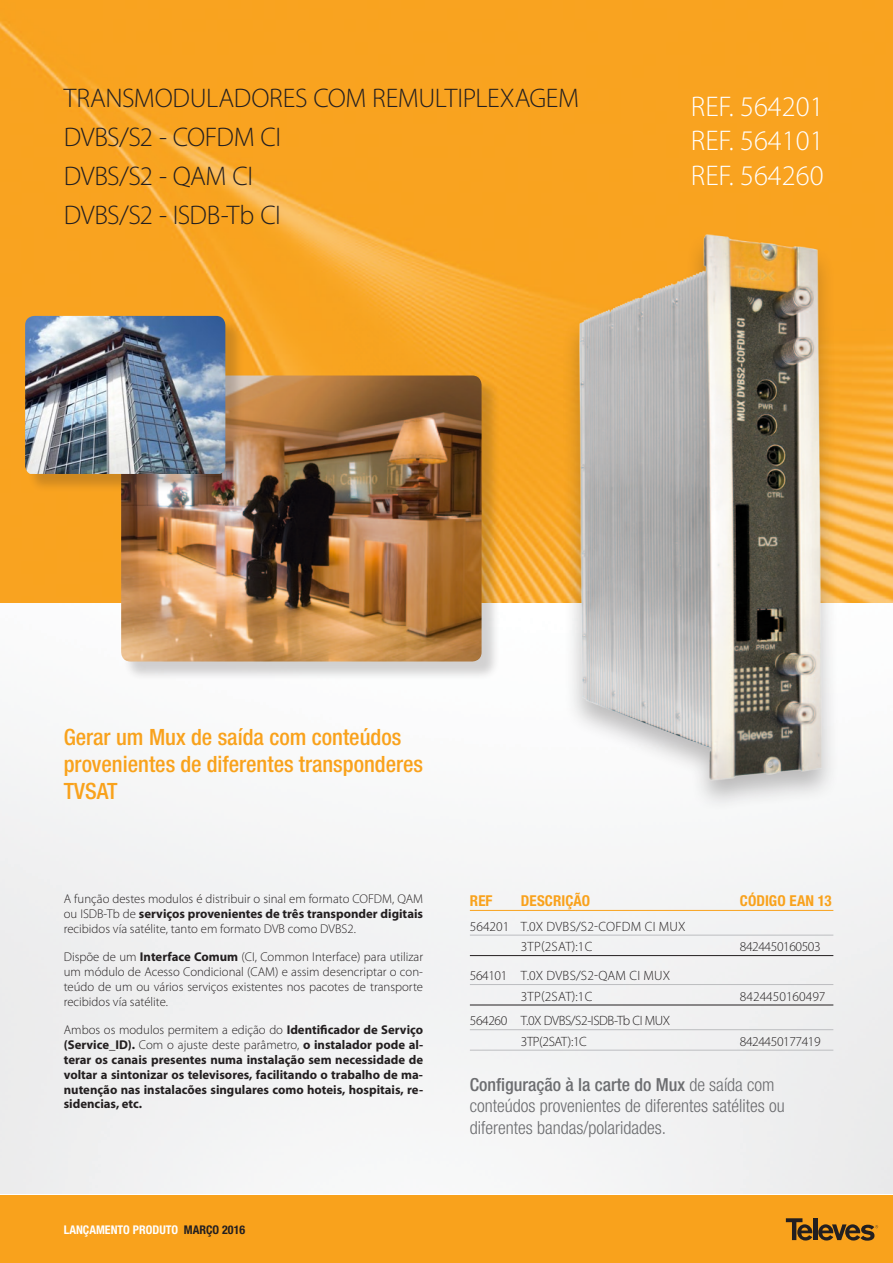
<style>
.page{position:relative;width:893px;height:1263px;background:#fff}
.page>*{position:absolute;margin:0;border:0;box-sizing:border-box;transform-origin:0 0}
.t1{font:300 28.5px/34.2px "Myriad Pro";color:#fff;text-align:justify}
.t2{font:300 27px/39px "Myriad Pro";letter-spacing:-.015em;color:#231f20}
.t3{font:500 condensed 22.5px/27px "Helvetica Neue";color:#f9a21c}
.t4{font:300 condensed 18px/21.6px "Helvetica Neue";color:#6c6d70}
.t5{font:700 condensed 15px "Helvetica Neue";letter-spacing:.005em;color:#f9a21c}
.t6{font:300 13.5px/20.4px "Myriad Pro";letter-spacing:.01em;color:#231f20}
.t7{font:300 13.5px/20.4px "Myriad Pro";letter-spacing:-.03em;color:#231f20}
.t8{font:300 13.5px "Myriad Pro";color:#231f20}
.t9{font:300 12.75px/15px "Myriad Pro";color:#231f20;text-align:justify}
.t10{font:700 12.75px/15px "Myriad Pro";color:#231f20;text-align:justify}
.t11{font:700 condensed 12px "Helvetica Neue";color:#fff}
.s1{font-weight:700}
.s2{font-weight:300}
.s3{color:#231f20}
.s4{font-weight:500}
</style>
<div class="page">
<img style="left:0;top:0;width:893px;height:1193px">
<div style="left:0;top:1196px;width:893px;height:67px;background:#f9a21c"></div>
<svg style="left:786px;top:1218px;width:92px;height:23px"></svg>
<hr style="left:470px;top:910px;width:363px;height:1px;background:#f9a21c">
<hr style="left:470px;top:935px;width:363px;height:1px;background:#bcbdc0">
<hr style="left:470px;top:955px;width:363px;height:1px;background:#231f20">
<hr style="left:470px;top:984px;width:363px;height:1px;background:#bcbdc0">
<hr style="left:470px;top:1005px;width:363px;height:1px;background:#231f20">
<hr style="left:470px;top:1029px;width:363px;height:1px;background:#bcbdc0">
<hr style="left:470px;top:1050px;width:363px;height:1px;background:#bcbdc0">
<img style="left:558px;top:213px;width:335px;height:588px">
<div style="left:123px;top:378px;width:377px;height:302px;background:#231f20;opacity:.2"></div>
<img style="left:121px;top:375px;width:361px;height:286px">
<div style="left:27px;top:318px;width:217px;height:175px;background:#231f20;opacity:.2"></div>
<img style="left:25px;top:316px;width:200px;height:158px">
<h2 class="t2" style="left:64px;top:78px;width:517px">TRANSMODULADORES COM REMULTIPLEXAGEM<br>DVBS/S2 - COFDM CI<br>DVBS/S2 - QAM CI<br>DVBS/S2 - ISDB-Tb CI</h2>
<h1 class="t1" style="left:691px;top:89px;width:134px">REF. 564201<br>REF. 564101<br>REF. 564260</h1>
<h3 class="t3" style="left:64px;top:723px;width:361px">Gerar um Mux de saída com conteúdos provenientes de diferentes transponderes<br>TVSAT</h3>
<p class="t9" style="left:64px;top:891px;width:361px">A função destes modulos é distribuir o sinal em formato COFDM, QAM ou ISDB-Tb de <span class="s1">serviços provenientes de três transponder digitais </span>recibidos vía satélite, tanto em formato DVB como DVBS2.</p>
<p class="t9" style="left:64px;top:949px;width:361px">Dispõe de um <span class="s1">Interface Comum</span> (CI, Common Interface) para utilizar um módulo de Acesso Condicional (CAM) e assim desencriptar o con&shy;teúdo de um ou vários serviços existentes nos pacotes de transporte recibidos vía satélite.</p>
<p class="t10" style="left:64px;top:1021px;width:361px"><span class="s2">Ambos os modulos permitem a edição do</span> Identificador de Serviço (Service_ID). <span class="s2">Com o ajuste deste parâmetro,</span> o instalador pode al&shy;terar os canais presentes numa instalação sem necessidade de voltar a sintonizar os televisores, facilitando o trabalho de ma&shy;nutenção nas instalacões singulares como hoteis, hospitais, re&shy;sidencias, etc.</p>
<p class="t11" style="left:64px;top:1222px;width:183px">LANÇAMENTO PRODUTO <span class="s3">MARÇO 2016</span></p>
<p class="t5" style="left:470px;top:891px;width:24px">REF</p>
<p class="t5" style="left:521px;top:891px;width:71px">DESCRIÇÃO</p>
<p class="t5" style="left:740px;top:891px;width:93px">CÓDIGO EAN 13</p>
<p class="t6" style="left:521px;top:916px;width:166px;text-indent:-51px">564201 T.0X DVBS/S2-COFDM CI MUX<br>3TP(2SAT):1C</p>
<p class="t7" style="left:740px;top:936px;width:82px">8424450160503</p>
<p class="t6" style="left:521px;top:965px;width:151px;text-indent:-51px">564101 T.0X DVBS/S2-qam CI MUX<br>3TP(2SAT):1C</p>
<p class="t7" style="left:521px;top:1010px;width:151px;text-indent:-51px">564260 T.0X DVBS/S2-ISDB-Tb CI MUX<br>3TP(2SAT):1C</p>
<p class="t8" style="left:740px;top:988px;width:87px">8424450160497</p>
<p class="t7" style="left:740px;top:1031px;width:82px">8424450177419</p>
<h3 class="t4" style="left:470px;top:1073px;width:316px"><span class="s4">Configuração à la carte do Mux</span> de saída com conteúdos provenientes de diferentes satélites ou diferentes bandas/polaridades.</h3>
</div>
